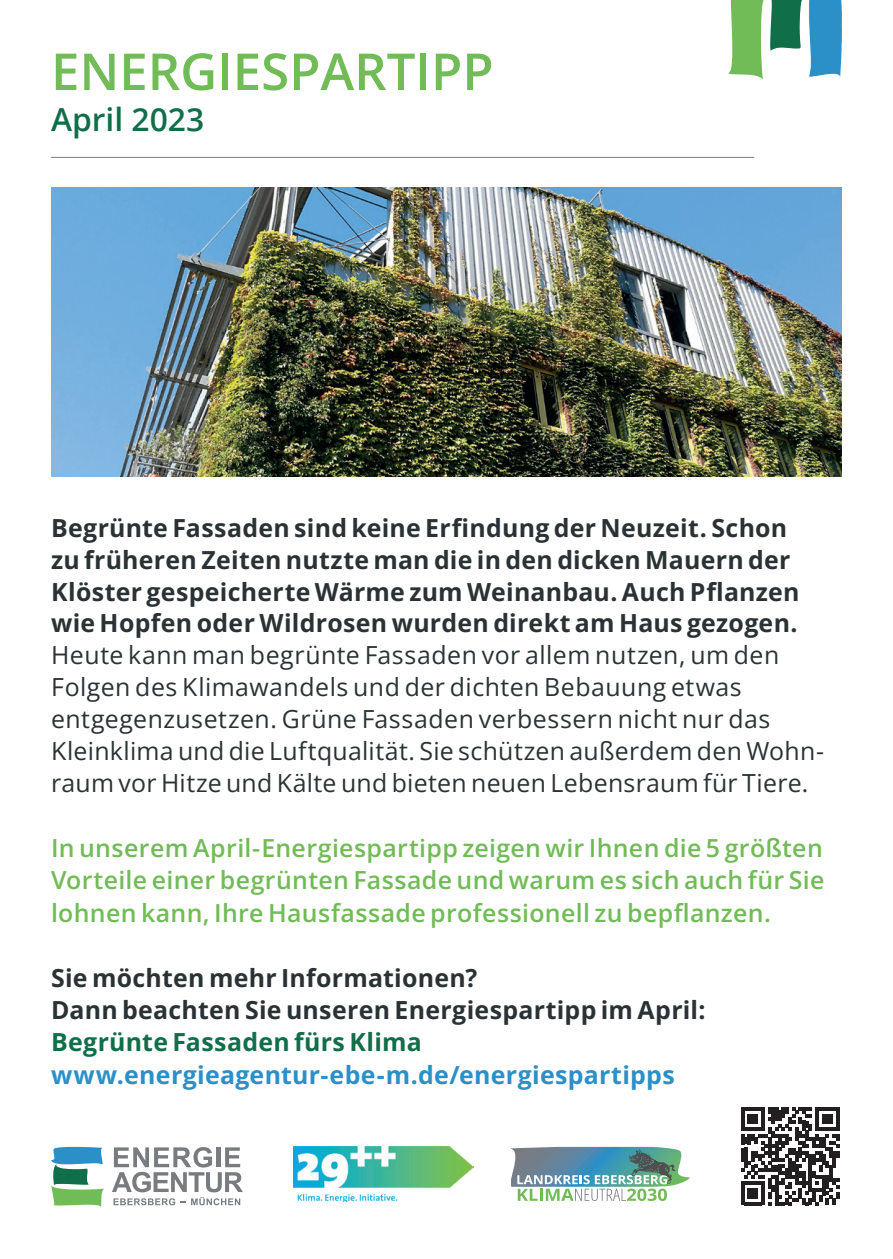
<style>
.page{position:relative;width:893px;height:1259px;background:#fff}
.page>*{position:absolute;margin:0;border:0;box-sizing:border-box;transform-origin:0 0}
.t1{font:600 51px "Open Sans";color:#71bc57}
.t2{font:600 31.8px "Open Sans";color:#106f49}
.t3{font:700 24.9px/31.8px "Open Sans";letter-spacing:.01em;color:#2b3236}
.t4{font:24.9px/32.1px "Open Sans";letter-spacing:.02em;color:#2b3236}
.t5{font:600 24.9px/32.4px "Open Sans";letter-spacing:.015em;color:#71bc57;text-align:justify}
.t6{font:700 24.9px "Open Sans";letter-spacing:.015em;color:#2b8fc8}
.t7{font:700 24.9px "Open Sans";letter-spacing:.015em;color:#106f49}
</style>
<div class="page">
<svg style="left:51px;top:1147px;width:53px;height:59px"></svg>
<svg style="left:112px;top:1147px;width:131px;height:58px"></svg>
<svg style="left:728px;top:0;width:36px;height:79px"></svg>
<svg style="left:770px;top:0;width:72px;height:77px"></svg>
<svg style="left:511px;top:1147px;width:179px;height:54px"></svg>
<img style="left:293px;top:1147px;width:180px;height:54px">
<svg style="left:741px;top:1107px;width:98px;height:98px"></svg>
<hr style="left:51px;top:157px;width:703px;height:1px;background:#787c80">
<img style="left:51px;top:187px;width:791px;height:289px">
<h1 class="t1" style="left:51px;top:36px;width:444px">ENERGIESPARTIPP</h1>
<p class="t2" style="left:51px;top:97px;width:155px">April 2023</p>
<p class="t3" style="left:51px;top:511px;width:750px">Begrünte Fassaden sind keine Erfindung der Neuzeit. Schon zu früheren Zeiten nutzte man die in den dicken Mauern der Klöster gespeicherte Wärme zum Weinanbau. Auch Pflanzen wie Hopfen oder Wildrosen wurden direkt am Haus gezogen.</p>
<p class="t4" style="left:51px;top:638px;width:775px">Heute kann man begrünte Fassaden vor allem nutzen, um den Folgen des Klimawandels und der dichten Bebauung etwas entgegenzusetzen. Grüne Fassaden verbessern nicht nur das Kleinklima und die Luftqualität. Sie schützen außerdem den Wohn&shy;raum vor Hitze und Kälte und bieten neuen Lebensraum für Tiere.</p>
<p class="t5" style="left:51px;top:831px;width:775px">In unserem April-Energiespartipp zeigen wir Ihnen die 5 größten Vorteile einer begrünten Fassade und warum es sich auch für Sie lohnen kann, Ihre Hausfassade professionell zu bepflanzen.</p>
<p class="t3" style="left:51px;top:960px;width:656px">Sie möchten mehr Informationen?<br>Dann beachten Sie unseren Energiespartipp im April:</p>
<p class="t7" style="left:51px;top:1025px;width:372px">Begrünte Fassaden fürs Klima</p>
<p class="t6" style="left:51px;top:1057px;width:625px">www.energieagentur-ebe-m.de/energiespartipps</p>
</div>
